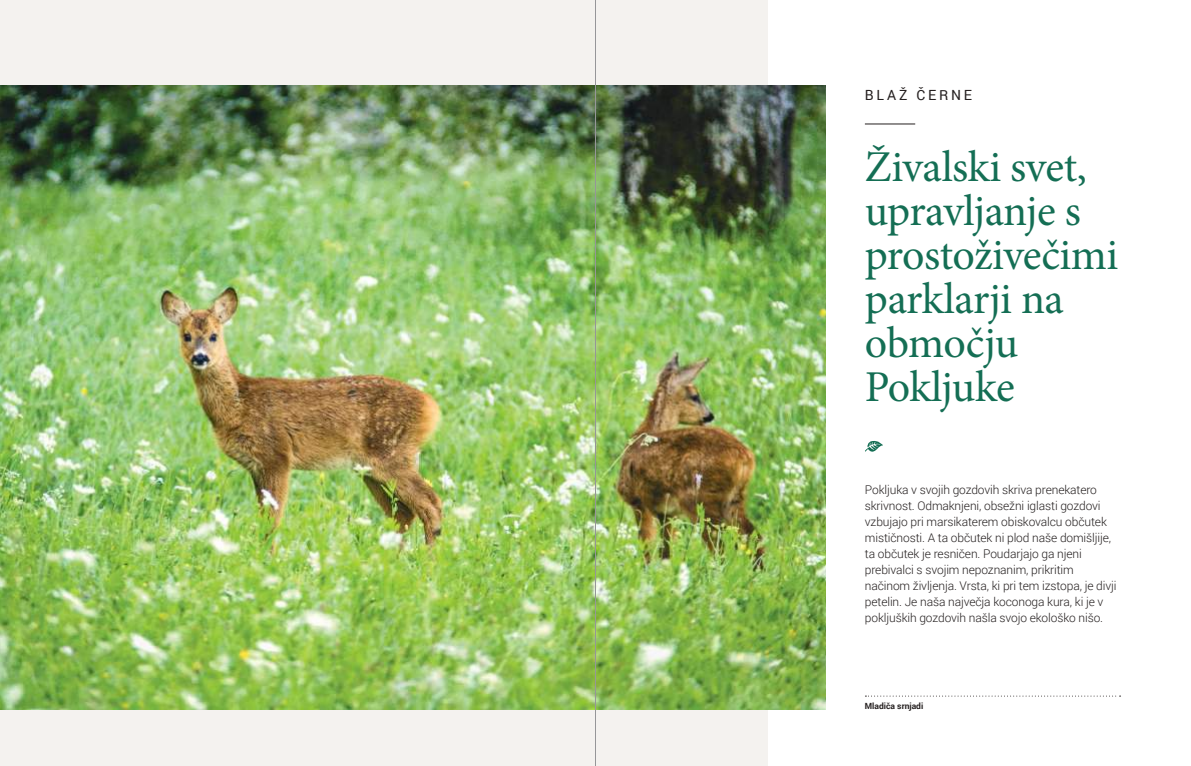
<style>
.page{position:relative;width:1191px;height:766px;background:#fff}
.page>*{position:absolute;margin:0;border:0;box-sizing:border-box;transform-origin:0 0}
.t1{font:44px/44px "Minion Pro";letter-spacing:-.015em;color:#146e54}
.t2{font:14px "Roboto";letter-spacing:.2em;color:#241f1f}
.t3{font:300 12px/16px "Roboto";letter-spacing:-.01em;color:#241f1f}
.t4{font:700 8.5px "Roboto";color:#241f1f}
</style>
<div class="page">
<div style="left:0;top:0;width:767px;height:765px;background:#f4f2ef"></div>
<img style="left:0;top:85px;width:826px;height:624px">
<hr style="left:865px;top:123px;width:50px;height:1px;background:#241f1f">
<svg style="left:865px;top:441px;width:18px;height:11px"></svg>
<svg style="left:865px;top:695px;width:255px;height:1px"></svg>
<hr style="left:595px;top:0;width:1px;height:765px;background:#969698">
<p class="t2" style="left:865px;top:85px;width:109px">BLAŽ ČERNE</p>
<h1 class="t1" style="left:865px;top:145px;width:255px">Živalski svet, upravljanje s prostoživečimi parklarji na območju<br>Pokljuke</h1>
<p class="t3" style="left:865px;top:481px;width:253px">Pokljuka v svojih gozdovih skriva prenekatero skrivnost. Odmaknjeni, obsežni iglasti gozdovi vzbujajo pri marsikaterem obiskovalcu občutek mističnosti. A ta občutek ni plod naše domišljije, ta občutek je resničen. Poudarjajo ga njeni prebivalci s svojim nepoznanim, prikritim načinom življenja. Vrsta, ki pri tem izstopa, je divji petelin. Je naša največja koconoga kura, ki je v pokljuških gozdovih našla svojo ekološko nišo.</p>
<p class="t4" style="left:865px;top:700px;width:60px">Mladiča srnjadi</p>
</div>
